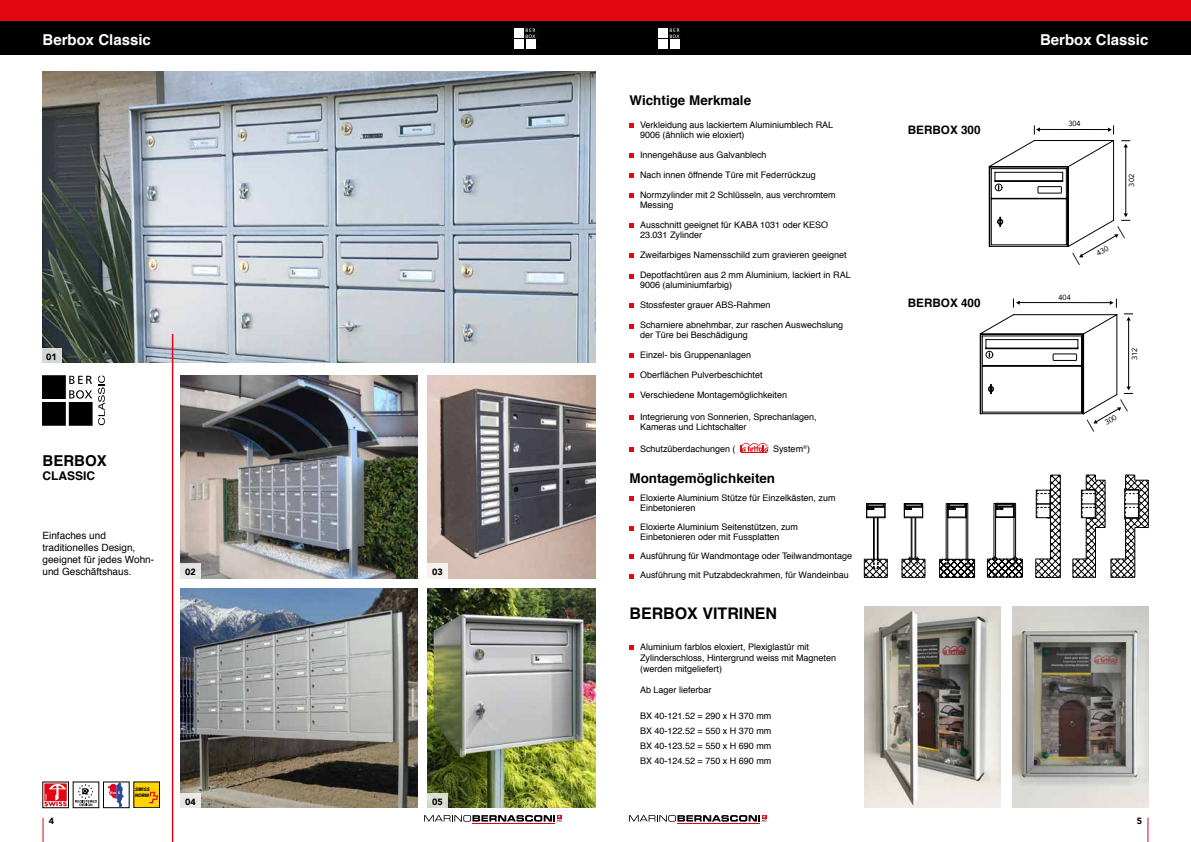
<style>
.page{position:relative;width:1191px;height:842px;background:#fff}
.page>*{position:absolute;margin:0;border:0;box-sizing:border-box;transform-origin:0 0}
.t1{font:700 16px "Helvetica";color:#000}
.t2{font:700 15px "Helvetica";color:#fff}
.t3{font:700 15px "Helvetica";color:#000}
.t4{font:700 13.4px "Helvetica";color:#000}
.t5{font:700 12px "Helvetica";color:#000}
.t6{font:700 11.7px "Helvetica";color:#000}
.t7{font:10px/12px "Helvetica";color:#000}
.t8{font:9px/10px "Helvetica";color:#000}
.t9{font:900 9px "Avenir";color:#000}
.t10{font:7.4px "Avenir";color:#000}
.t11{font:italic 900 4.9px/5.8px "Roboto";color:#000}
.t12{font:700 3.7px "Helvetica";color:#fff}
</style>
<div class="page">
<div style="left:0;top:21px;width:1191px;height:34px;background:#000"></div>
<div style="left:0;top:0;width:1191px;height:21px;background:#e30613"></div>
<svg style="left:43px;top:818px;width:1px;height:24px"></svg>
<svg style="left:1147px;top:818px;width:1px;height:24px"></svg>
<svg style="left:526px;top:28px;width:9px;height:10px"></svg>
<div style="left:514px;top:28px;width:10px;height:10px;background:#fff"></div>
<div style="left:514px;top:40px;width:10px;height:9px;background:#fff"></div>
<div style="left:526px;top:40px;width:9px;height:9px;background:#fff"></div>
<svg style="left:670px;top:28px;width:9px;height:10px"></svg>
<div style="left:658px;top:28px;width:10px;height:10px;background:#fff"></div>
<div style="left:658px;top:40px;width:10px;height:9px;background:#fff"></div>
<div style="left:670px;top:40px;width:9px;height:9px;background:#fff"></div>
<hr style="left:677px;top:823px;width:83px;height:1px;background:#e30613">
<svg style="left:629px;top:815px;width:137px;height:7px"></svg>
<hr style="left:472px;top:823px;width:83px;height:1px;background:#e30613">
<svg style="left:424px;top:815px;width:137px;height:7px"></svg>
<img style="left:43px;top:71px;width:552px;height:292px">
<hr style="left:172px;top:334px;width:1px;height:508px;background:#e30613">
<img style="left:428px;top:375px;width:167px;height:203px">
<img style="left:181px;top:588px;width:236px;height:220px">
<img style="left:428px;top:588px;width:167px;height:220px">
<img style="left:181px;top:375px;width:236px;height:203px">
<svg style="left:42px;top:348px;width:20px;height:15px"></svg>
<svg style="left:180px;top:563px;width:20px;height:16px"></svg>
<svg style="left:180px;top:793px;width:20px;height:15px"></svg>
<div style="left:427px;top:563px;width:21px;height:16px;background:#f6f2ef"></div>
<div style="left:426px;top:793px;width:22px;height:16px;background:#daddd1"></div>
<svg style="left:629px;top:123px;width:4px;height:5px"></svg>
<svg style="left:629px;top:153px;width:4px;height:4px"></svg>
<svg style="left:629px;top:174px;width:4px;height:4px"></svg>
<svg style="left:629px;top:194px;width:4px;height:4px"></svg>
<svg style="left:629px;top:224px;width:4px;height:4px"></svg>
<svg style="left:629px;top:254px;width:4px;height:4px"></svg>
<svg style="left:629px;top:274px;width:4px;height:4px"></svg>
<svg style="left:629px;top:304px;width:4px;height:4px"></svg>
<svg style="left:629px;top:324px;width:4px;height:4px"></svg>
<svg style="left:629px;top:354px;width:4px;height:4px"></svg>
<svg style="left:629px;top:374px;width:4px;height:4px"></svg>
<svg style="left:629px;top:394px;width:4px;height:4px"></svg>
<svg style="left:629px;top:415px;width:4px;height:5px"></svg>
<svg style="left:629px;top:448px;width:4px;height:4px"></svg>
<div style="left:43px;top:782px;width:26px;height:26px;border:1px solid #000"></div>
<svg style="left:44px;top:783px;width:23px;height:23px"></svg>
<svg style="left:75px;top:784px;width:22px;height:22px"></svg>
<svg style="left:69px;top:390px;width:23px;height:9px"></svg>
<svg style="left:69px;top:376px;width:23px;height:8px"></svg>
<div style="left:43px;top:376px;width:22px;height:22px;background:#000"></div>
<div style="left:43px;top:402px;width:22px;height:23px;background:#000"></div>
<div style="left:69px;top:402px;width:23px;height:23px;background:#000"></div>
<svg style="left:98px;top:375px;width:7px;height:50px"></svg>
<svg style="left:740px;top:442px;width:28px;height:11px"></svg>
<img style="left:864px;top:607px;width:136px;height:201px">
<img style="left:1012px;top:607px;width:136px;height:201px">
<svg style="left:629px;top:497px;width:4px;height:4px"></svg>
<svg style="left:629px;top:645px;width:4px;height:5px"></svg>
<svg style="left:629px;top:526px;width:4px;height:4px"></svg>
<svg style="left:629px;top:555px;width:4px;height:4px"></svg>
<svg style="left:629px;top:574px;width:4px;height:4px"></svg>
<svg style="left:1013px;top:299px;width:104px;height:9px"></svg>
<svg style="left:866px;top:503px;width:20px;height:15px"></svg>
<hr style="left:873px;top:518px;width:1px;height:41px;background:#000">
<hr style="left:874px;top:518px;width:1px;height:41px;background:#000">
<hr style="left:877px;top:518px;width:1px;height:41px;background:#000">
<svg style="left:904px;top:503px;width:19px;height:15px"></svg>
<hr style="left:915px;top:518px;width:1px;height:40px;background:#000">
<hr style="left:911px;top:518px;width:1px;height:40px;background:#000">
<hr style="left:914px;top:518px;width:1px;height:40px;background:#000">
<svg style="left:901px;top:557px;width:24px;height:21px"></svg>
<hr style="left:947px;top:504px;width:1px;height:55px;background:#000">
<hr style="left:946px;top:504px;width:1px;height:55px;background:#000">
<hr style="left:966px;top:504px;width:1px;height:55px;background:#000">
<hr style="left:967px;top:504px;width:1px;height:55px;background:#000">
<svg style="left:939px;top:559px;width:36px;height:19px"></svg>
<svg style="left:946px;top:503px;width:21px;height:15px"></svg>
<hr style="left:939px;top:559px;width:35px;height:1px;background:#000">
<hr style="left:995px;top:503px;width:1px;height:55px;background:#000">
<hr style="left:993px;top:503px;width:1px;height:55px;background:#000">
<hr style="left:1013px;top:503px;width:1px;height:55px;background:#000">
<hr style="left:1015px;top:503px;width:1px;height:55px;background:#000">
<svg style="left:994px;top:503px;width:21px;height:15px"></svg>
<svg style="left:987px;top:557px;width:36px;height:21px"></svg>
<hr style="left:987px;top:559px;width:35px;height:1px;background:#000">
<svg style="left:864px;top:559px;width:24px;height:19px"></svg>
<hr style="left:1060px;top:475px;width:1px;height:102px;background:#000">
<svg style="left:1035px;top:475px;width:25px;height:103px"></svg>
<hr style="left:1148px;top:480px;width:1px;height:47px;background:#000">
<svg style="left:1072px;top:475px;width:76px;height:103px"></svg>
<svg style="left:108px;top:784px;width:16px;height:22px"></svg>
<div style="left:103px;top:782px;width:26px;height:26px;border:1px solid #000"></div>
<div style="left:134px;top:782px;width:26px;height:26px;background:#ffd400"></div>
<div style="left:134px;top:782px;width:26px;height:26px;border:1px solid #000"></div>
<svg style="left:149px;top:792px;width:9px;height:11px"></svg>
<svg style="left:988px;top:125px;width:142px;height:140px"></svg>
<svg style="left:979px;top:314px;width:154px;height:118px"></svg>
<h2 class="t2" style="left:43px;top:27px;width:110px">Berbox Classic</h2>
<p class="t9" style="left:46px;top:349px;width:12px">01</p>
<h2 class="t3" style="left:43px;top:448px;width:66px">BERBOX</h2>
<h3 class="t5" style="left:43px;top:466px;width:54px">CLASSIC</h3>
<p class="t7" style="left:43px;top:530px;width:113px">Einfaches und traditionelles Design, geeignet für jedes Wohn&shy;und Geschäftshaus.</p>
<p class="t9" style="left:185px;top:564px;width:12px">02</p>
<p class="t12" style="left:110px;top:789px;width:11px">Km 0</p>
<p class="t11" style="left:135px;top:786px;width:16px">SWISS<br>NORM</p>
<p class="t9" style="left:185px;top:794px;width:12px">04</p>
<p class="t9" style="left:432px;top:564px;width:12px">03</p>
<p class="t9" style="left:432px;top:794px;width:12px">05</p>
<h3 class="t4" style="left:629px;top:89px;width:123px">Wichtige Merkmale</h3>
<p class="t8" style="left:640px;top:120px;width:195px">Verkleidung aus lackiertem Aluminiumblech RAL<br>9006 (ähnlich wie eloxiert)</p>
<p class="t8" style="left:640px;top:150px;width:128px">Innengehäuse aus Galvanblech</p>
<p class="t8" style="left:640px;top:170px;width:177px">Nach innen öffnende Türe mit Federrückzug</p>
<p class="t8" style="left:640px;top:190px;width:197px">Normzylinder mit 2 Schlüsseln, aus verchromtem<br>Messing</p>
<p class="t8" style="left:640px;top:220px;width:190px">Ausschnitt geeignet für KABA 1031 oder KESO<br>23.031 Zylinder</p>
<p class="t8" style="left:640px;top:250px;width:208px">Zweifarbiges Namensschild zum gravieren geeignet</p>
<p class="t8" style="left:640px;top:270px;width:212px">Depotfachtüren aus 2 mm Aluminium, lackiert in RAL<br>9006 (aluminiumfarbig)</p>
<p class="t8" style="left:640px;top:300px;width:132px">Stossfester grauer ABS-Rahmen</p>
<p class="t8" style="left:640px;top:320px;width:205px">Scharniere abnehmbar, zur raschen Auswechslung der Türe bei Beschädigung</p>
<p class="t8" style="left:640px;top:350px;width:113px">Einzel- bis Gruppenanlagen</p>
<p class="t8" style="left:640px;top:370px;width:124px">Oberflächen Pulverbeschichtet</p>
<p class="t8" style="left:640px;top:390px;width:149px">Verschiedene Montagemöglichkeiten</p>
<p class="t8" style="left:640px;top:411px;width:178px;line-height:10.8px">Integrierung von Sonnerien, Sprechanlagen,<br>Kameras und Lichtschalter</p>
<p class="t8" style="left:640px;top:444px;width:97px">Schutzüberdachungen (</p>
<p class="t8" style="left:773px;top:444px;width:38px">System<sup>®</sup>)</p>
<h3 class="t4" style="left:629px;top:468px;width:147px">Montagemöglichkeiten</h3>
<p class="t8" style="left:640px;top:493px;width:197px">Eloxierte Aluminium Stütze für Einzelkästen, zum<br>Einbetonieren</p>
<p class="t8" style="left:640px;top:522px;width:160px">Eloxierte Aluminium Seitenstützen, zum<br>Einbetonieren oder mit Fussplatten</p>
<p class="t8" style="left:640px;top:547px;width:214px;line-height:19px">Ausführung für Wandmontage oder Teilwandmontage<br>Ausführung mit Putzabdeckrahmen, für Wandeinbau</p>
<h1 class="t1" style="left:629px;top:600px;width:149px">BERBOX VITRINEN</h1>
<p class="t8" style="left:640px;top:642px;width:198px;line-height:10.8px">Aluminium farblos eloxiert, Plexiglastür mit<br>Zylinderschloss, Hintergrund weiss mit Magneten (werden mitgeliefert)</p>
<p class="t8" style="left:640px;top:685px;width:73px">Ab Lager lieferbar</p>
<p class="t8" style="left:640px;top:709px;width:133px;line-height:15px;text-align:justify">BX 40-121.52 = 290 x H 370 mm BX 40-122.52 = 550 x H 370 mm BX 40-123.52 = 550 x H 690 mm BX 40-124.52 = 750 x H 690 mm</p>
<p class="t6" style="left:908px;top:121px;width:74px">BERBOX 300</p>
<p class="t6" style="left:908px;top:293px;width:74px">BERBOX 400</p>
<h2 class="t2" style="left:1040px;top:27px;width:110px">Berbox Classic</h2>
<p class="t10" style="left:1068px;top:118px;width:14px">304</p>
<p class="t10" style="left:1058px;top:291px;width:14px">404</p>
<p class="t10" style="left:1125px;top:187px;width:14px;rotate:-90deg">302</p>
<p class="t10" style="left:1128px;top:360px;width:14px;rotate:-90deg">312</p>
<p class="t9" style="left:49px;top:813px;width:7px">4</p>
<p class="t9" style="left:1136px;top:813px;width:7px">5</p>
</div>
